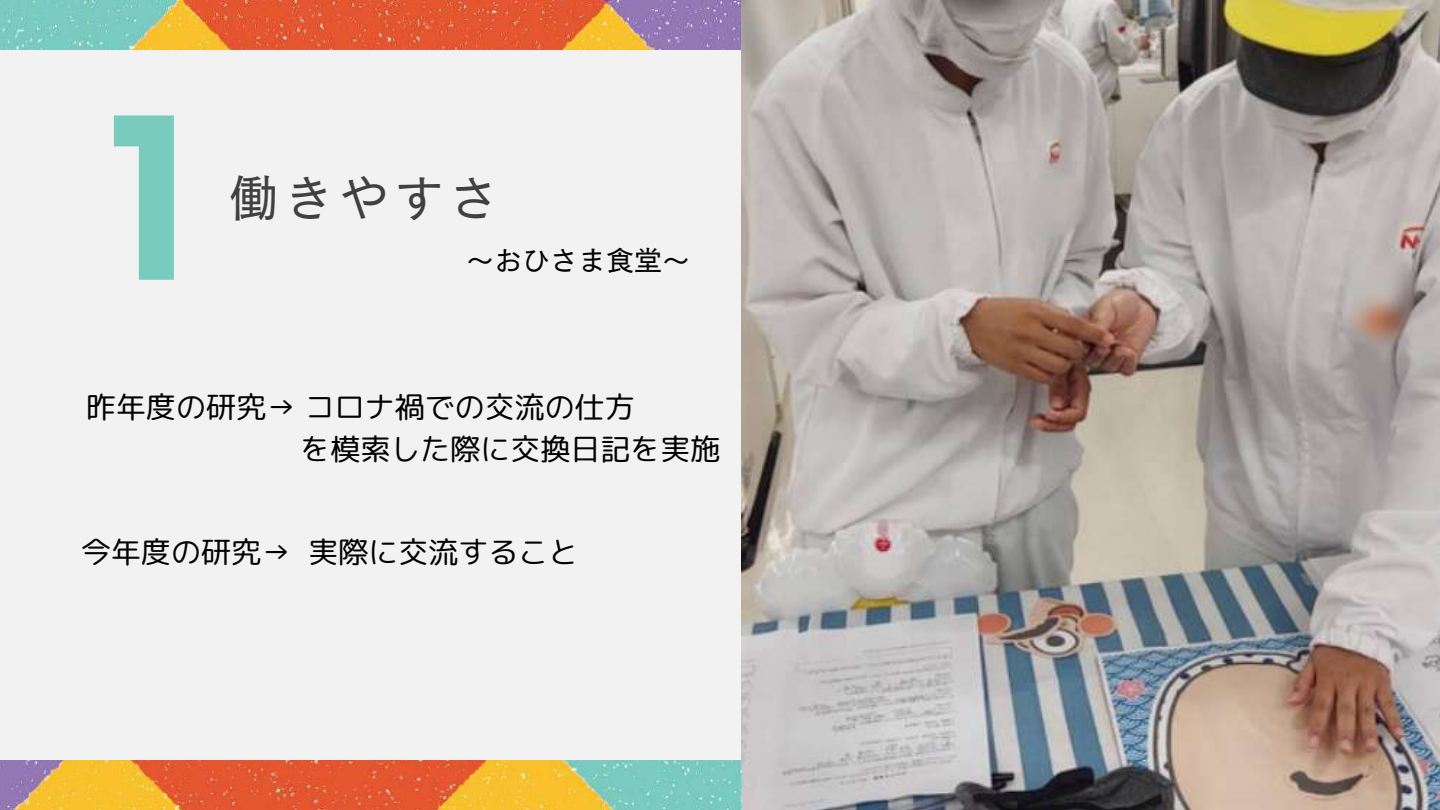
<style>
.page{position:relative;width:1440px;height:810px;background:#f2f2f2}
.page>*{position:absolute;margin:0;border:0;box-sizing:border-box;transform-origin:0 0}
.t1{font:700 219.1px "Now";color:#79cbbe}
.t2{font:50px "Canva New Cezanne Pro N M";letter-spacing:.1em;color:#404041}
.t3{font:30px/42px "rounded mplus 1 p regular";color:#000}
.t4{font:28px "Canva New Cezanne Pro N M";color:#000}
</style>
<div class="page">
<img style="left:0;top:0;width:741px;height:49px">
<img style="left:741px;top:0;width:699px;height:810px">
<img style="left:0;top:761px;width:741px;height:49px">
<h1 class="t1" style="left:107px;top:83px;width:93px">1</h1>
<h2 class="t2" style="left:229px;top:173px;width:272px">働きやすさ</h2>
<p class="t4" style="left:466px;top:247px;width:225px">〜おひさま食堂〜</p>
<p class="t3" style="left:300px;top:385px;width:421px;text-indent:-214px">昨年度の研究→ コロナ禍での交流の仕方<br>を模索した際に交換日記を実施</p>
<p class="t3" style="left:81px;top:531px;width:499px">今年度の研究→ 実際に交流すること</p>
</div>
